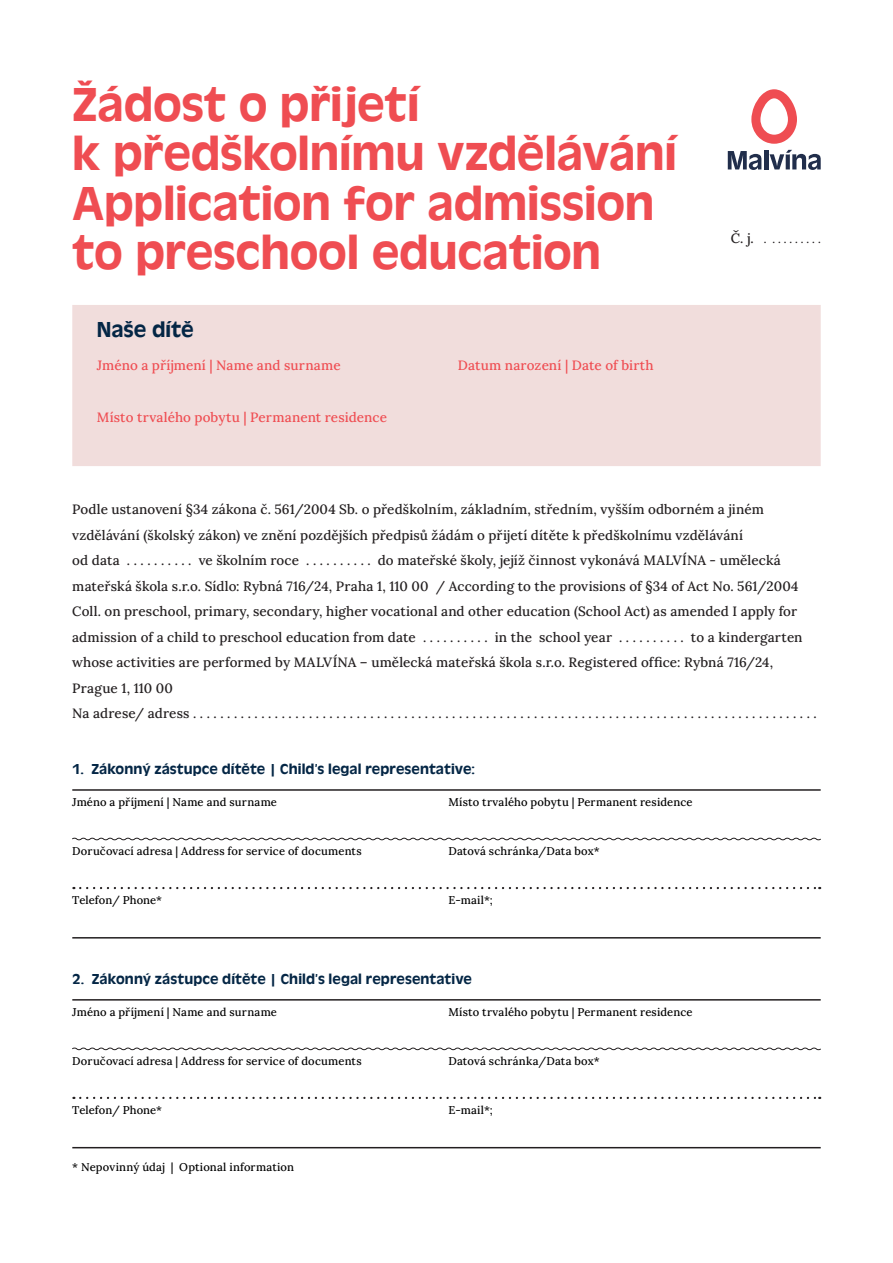
<style>
.page{position:relative;width:893px;height:1263px;background:#fff}
.page>*{position:absolute;margin:0;border:0;box-sizing:border-box;transform-origin:0 0}
.t1{font:500 49.5px/49.5px "Antique Olive TOT";letter-spacing:-.005em;color:#ef4d52}
.t2{font:500 22.5px "Antique Olive TOT";letter-spacing:-.005em;color:#042645}
.t3{font:500 15px "Antique Olive TOT";letter-spacing:.005em;color:#042645}
.t4{font:500 13.5px/25.5px "Lora";letter-spacing:.01em;color:#231f20}
.t5{font:500 13.5px "Lora";letter-spacing:.005em;color:#ef4d52}
.t6{font:500 11.25px "Lora";letter-spacing:.01em;color:#000}
.t7{font:500 11.25px "Lora";color:#231f20}
.s1{font-size:13.5px}
</style>
<div class="page">
<div style="left:72px;top:305px;width:749px;height:161px;background:#f1dddc"></div>
<svg style="left:728px;top:151px;width:33px;height:19px"></svg>
<hr style="left:764px;top:150px;width:4px;height:19px;background:#212e4b">
<svg style="left:770px;top:150px;width:51px;height:20px"></svg>
<svg style="left:751px;top:89px;width:46px;height:55px"></svg>
<hr style="left:72px;top:789px;width:749px;height:2px;background:#231f20">
<hr style="left:72px;top:999px;width:749px;height:1px;background:#231f20">
<hr style="left:72px;top:937px;width:749px;height:1px;background:#231f20">
<hr style="left:72px;top:1147px;width:749px;height:1px;background:#231f20">
<svg style="left:72px;top:837px;width:749px;height:4px"></svg>
<svg style="left:72px;top:1047px;width:749px;height:4px"></svg>
<svg style="left:80px;top:887px;width:740px;height:2px"></svg>
<svg style="left:80px;top:1097px;width:740px;height:2px"></svg>
<h1 class="t1" style="left:72px;top:80px;width:605px">Žádost o přijetí<br>k předškolnímu vzdělávání<br>Application for admission to preschool education</h1>
<h2 class="t2" style="left:97px;top:317px;width:98px">Naše dítě</h2>
<p class="t5" style="left:97px;top:355px;width:245px">Jméno a příjmení | Name and surname</p>
<p class="t5" style="left:97px;top:406px;width:292px">Místo trvalého pobytu | Permanent residence</p>
<p class="t5" style="left:458px;top:355px;width:197px">Datum narození | Date of birth</p>
<p class="t7" style="left:731px;top:230px;width:91px"><span class="s1">Č. j.</span> . . . . . . . . . .</p>
<p class="t4" style="left:72px;top:496px;width:746px">Podle ustanovení §34 zákona č. 561/2004 Sb. o předškolním, základním, středním, vyšším odborném a jiném vzdělávání (školský zákon) ve znění pozdějších předpisů žádám o přijetí dítěte k předškolnímu vzdělávání<br>od data . . . . . . . . . . ve školním roce . . . . . . . . . . do mateřské školy, jejíž činnost vykonává MALVÍNA - umělecká mateřská škola s.r.o. Sídlo: Rybná 716/24, Praha 1, 110 00 / According to the provisions of §34 of Act No. 561/2004<br>Coll. on preschool, primary, secondary, higher vocational and other education (School Act) as amended I apply for admission of a child to preschool education from date . . . . . . . . . . in the school year . . . . . . . . . . to a kindergarten whose activities are performed by MALVÍNA – umělecká mateřská škola s.r.o. Registered office: Rybná 716/24, Prague 1, 110 00<br>Na adrese/ adress . . . . . . . . . . . . . . . . . . . . . . . . . . . . . . . . . . . . . . . . . . . . . . . . . . . . . . . . . . . . . . . . . . . . . . . . . . . . . . . . . . . . . . . . . . . .</p>
<p class="t3" style="left:72px;top:761px;width:404px">1. Zákonný zástupce dítěte | Child’s legal representative:</p>
<p class="t6" style="left:72px;top:793px;width:206px">Jméno a příjmení | Name and surname</p>
<p class="t6" style="left:448px;top:793px;width:246px">Místo trvalého pobytu | Permanent residence</p>
<p class="t6" style="left:72px;top:842px;width:291px">Doručovací adresa | Address for service of documents</p>
<p class="t6" style="left:448px;top:842px;width:153px">Datová schránka/Data box*</p>
<p class="t6" style="left:72px;top:891px;width:91px">Telefon/ Phone*</p>
<p class="t6" style="left:448px;top:891px;width:46px">E-mail*;</p>
<p class="t3" style="left:72px;top:971px;width:401px">2. Zákonný zástupce dítěte | Child’s legal representative</p>
<p class="t6" style="left:72px;top:1003px;width:206px">Jméno a příjmení | Name and surname</p>
<p class="t6" style="left:448px;top:1003px;width:246px">Místo trvalého pobytu | Permanent residence</p>
<p class="t6" style="left:72px;top:1052px;width:291px">Doručovací adresa | Address for service of documents</p>
<p class="t6" style="left:448px;top:1052px;width:153px">Datová schránka/Data box*</p>
<p class="t6" style="left:72px;top:1101px;width:91px">Telefon/ Phone*</p>
<p class="t6" style="left:448px;top:1101px;width:46px">E-mail*;</p>
<p class="t6" style="left:72px;top:1158px;width:223px">* Nepovinný údaj | Optional information</p>
</div>
